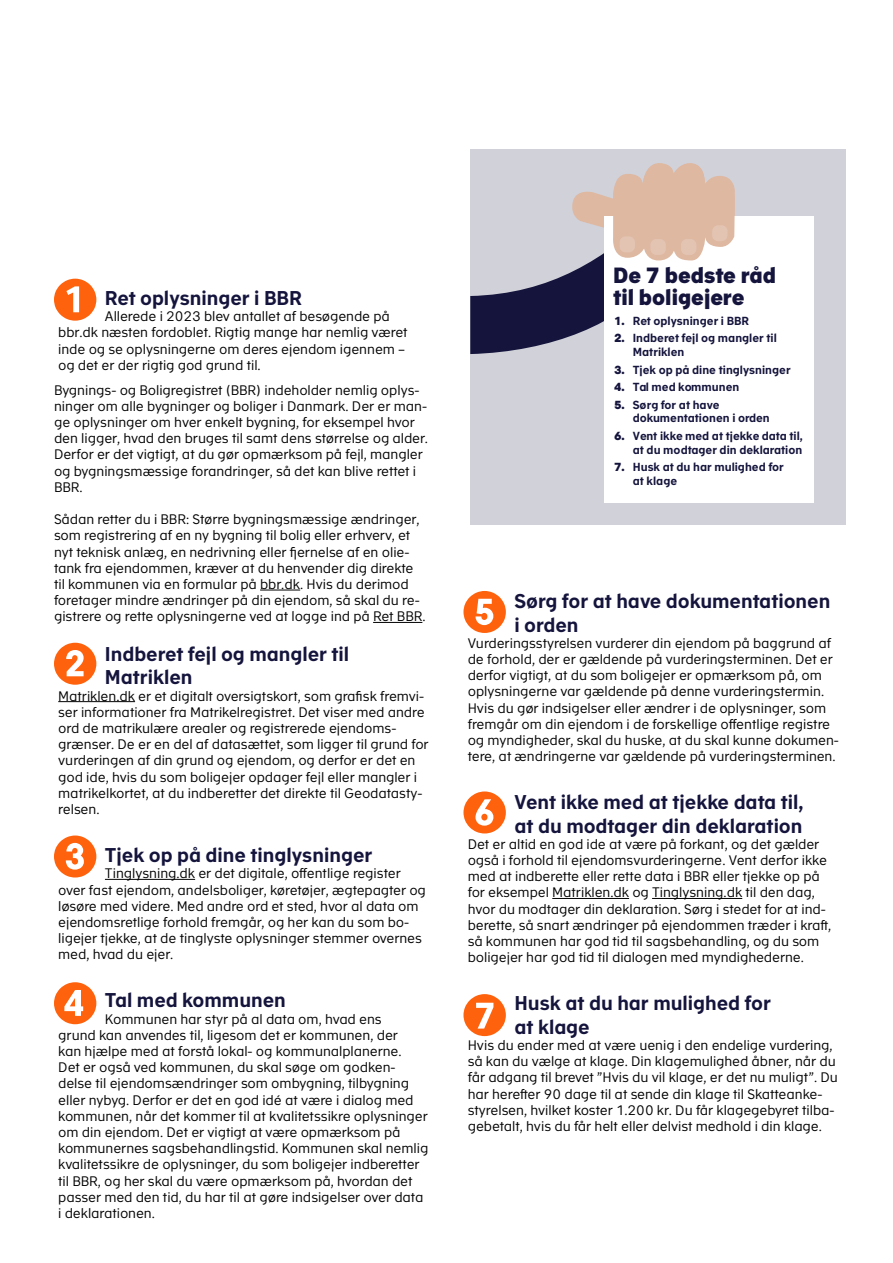
<style>
.page{position:relative;width:893px;height:1263px;background:#fff}
.page>*{position:absolute;margin:0;border:0;box-sizing:border-box;transform-origin:0 0}
.t1{font:700 52.2px "Academy Sans Office";color:#ff620c}
.t2{font:900 21.6px/22.2px "Academy Sans Office";color:#14143d}
.t3{font:700 19.5px/23.4px "Academy Sans Office";letter-spacing:-.005em;color:#14143d}
.t4{font:13.5px/16.2px "Academy Sans Office";letter-spacing:-.01em;color:#000}
.t5{font:700 11.4px/14px "Academy Sans Office";color:#14143d}
.s1{font-weight:900}
</style>
<div class="page">
<hr style="left:260px;top:590px;width:40px;height:1px;background:#000">
<hr style="left:373px;top:622px;width:49px;height:1px;background:#000">
<hr style="left:58px;top:701px;width:77px;height:1px;background:#000">
<hr style="left:105px;top:879px;width:90px;height:1px;background:#000">
<hr style="left:552px;top:898px;width:77px;height:1px;background:#000">
<hr style="left:652px;top:898px;width:90px;height:1px;background:#000">
<div style="left:470px;top:149px;width:376px;height:375px;background:#d1d1d9"></div>
<div style="left:604px;top:216px;width:209px;height:287px;background:#fff"></div>
<svg style="left:470px;top:163px;width:265px;height:191px"></svg>
<div style="left:620px;top:236px;width:15px;height:16px;background:#e3c4b3;border-radius:6px"></div>
<div style="left:650px;top:239px;width:16px;height:16px;background:#e3c4b3;border-radius:6px"></div>
<div style="left:681px;top:239px;width:15px;height:16px;background:#e3c4b3;border-radius:6px"></div>
<div style="left:712px;top:225px;width:15px;height:16px;background:#e3c4b3;border-radius:6px"></div>
<h1 class="t1" style="left:51px;top:261px;width:51px">➊</h1>
<h3 class="t3" style="left:105px;top:285px;width:199px">Ret oplysninger i BBR</h3>
<p class="t4" style="left:58px;top:307px;width:351px;text-indent:47px">Allerede i 2023 blev antallet af besøgende på bbr.dk næsten fordoblet. Rigtig mange har nemlig været inde og se oplysningerne om deres ejendom igennem – og det er der rigtig god grund til.</p>
<p class="t4" style="left:54px;top:381px;width:376px">Bygnings- og Boligregistret (BBR) indeholder nemlig oplys&shy;ninger om alle bygninger og boliger i Danmark. Der er man&shy;ge oplysninger om hver enkelt bygning, for eksempel hvor den ligger, hvad den bruges til samt dens størrelse og alder.<br>Derfor er det vigtigt, at du gør opmærksom på fejl, mangler og bygningsmæssige forandringer, så det kan blive rettet i BBR.</p>
<p class="t4" style="left:54px;top:510px;width:373px">Sådan retter du i BBR: Større bygningsmæssige ændringer, som registrering af en ny bygning til bolig eller erhverv, et nyt teknisk anlæg, en nedrivning eller fjernelse af en olie&shy;tank fra ejendommen, kræver at du henvender dig direkte til kommunen via en formular på bbr.dk. Hvis du derimod foretager mindre ændringer på din ejendom, så skal du re&shy;gistrere og rette oplysningerne ved at logge ind på Ret BBR.</p>
<h3 class="t3" style="left:105px;top:641px;width:246px">Indberet fejl og mangler til<br>Matriklen</h3>
<p class="t4" style="left:58px;top:687px;width:372px">Matriklen.dk er et digitalt oversigtskort, som grafisk fremvi&shy;ser informationer fra Matrikelregistret. Det viser med andre ord de matrikulære arealer og registrerede ejendoms&shy;grænser. De er en del af datasættet, som ligger til grund for vurderingen af din grund og ejendom, og derfor er det en god ide, hvis du som boligejer opdager fejl eller mangler i matrikelkortet, at du indberetter det direkte til Geodatasty&shy;relsen.</p>
<h3 class="t3" style="left:105px;top:842px;width:269px">Tjek op på dine tinglysninger</h3>
<p class="t4" style="left:58px;top:865px;width:369px;text-indent:47px">Tinglysning.dk er det digitale, offentlige register over fast ejendom, andelsboliger, køretøjer, ægtepagter og løsøre med videre. Med andre ord et sted, hvor al data om ejendomsretlige forhold fremgår, og her kan du som bo&shy;ligejer tjekke, at de tinglyste oplysninger stemmer overnes med, hvad du ejer.</p>
<h3 class="t3" style="left:105px;top:987px;width:183px">Tal med kommunen</h3>
<p class="t4" style="left:58px;top:1010px;width:372px;text-indent:47px">Kommunen har styr på al data om, hvad ens<br>grund kan anvendes til, ligesom det er kommunen, der<br>kan hjælpe med at forstå lokal- og kommunalplanerne.<br>Det er også ved kommunen, du skal søge om godken&shy;delse til ejendomsændringer som ombygning, tilbygning eller nybyg. Derfor er det en god idé at være i dialog med kommunen, når det kommer til at kvalitetssikre oplysninger om din ejendom. Det er vigtigt at være opmærksom på kommunernes sagsbehandlingstid. Kommunen skal nemlig kvalitetssikre de oplysninger, du som boligejer indberetter til BBR, og her skal du være opmærksom på, hvordan det passer med den tid, du har til at gøre indsigelser over data i deklarationen.</p>
<h1 class="t1" style="left:51px;top:625px;width:51px">➋</h1>
<h1 class="t1" style="left:51px;top:818px;width:51px">➌</h1>
<h1 class="t1" style="left:51px;top:965px;width:51px">➍</h1>
<h2 class="t2" style="left:613px;top:262px;width:165px">De 7 bedste råd til boligejere</h2>
<p class="t5" style="left:614px;top:313px;width:137px"><span class="s1">1.</span> Ret oplysninger i BBR</p>
<p class="t5" style="left:633px;top:331px;width:146px;text-indent:-19px"><span class="s1">2.</span> Indberet fejl og mangler til<br>Matriklen</p>
<p class="t5" style="left:614px;top:362px;width:178px"><span class="s1">3.</span> Tjek op på dine tinglysninger</p>
<p class="t5" style="left:614px;top:379px;width:127px"><span class="s1">4.</span> Tal med kommunen</p>
<p class="t5" style="left:633px;top:397px;width:139px;text-indent:-19px"><span class="s1">5.</span> Sørg for at have dokumentationen i orden</p>
<p class="t5" style="left:614px;top:428px;width:190px;text-align:right"><span class="s1">6.</span> Vent ikke med at tjekke data til, at du modtager din deklaration</p>
<p class="t5" style="left:633px;top:459px;width:152px;text-indent:-19px"><span class="s1">7.</span> Husk at du har mulighed for at klage</p>
<h1 class="t1" style="left:460px;top:573px;width:51px">➎</h1>
<h3 class="t3" style="left:514px;top:588px;width:317px">Sørg for at have dokumentationen i orden</h3>
<p class="t4" style="left:468px;top:634px;width:373px">Vurderingsstyrelsen vurderer din ejendom på baggrund af de forhold, der er gældende på vurderingsterminen. Det er derfor vigtigt, at du som boligejer er opmærksom på, om oplysningerne var gældende på denne vurderingstermin.<br>Hvis du gør indsigelser eller ændrer i de oplysninger, som fremgår om din ejendom i de forskellige offentlige registre og myndigheder, skal du huske, at du skal kunne dokumen&shy;tere, at ændringerne var gældende på vurderingsterminen.</p>
<h3 class="t3" style="left:514px;top:789px;width:291px">Vent ikke med at tjekke data til, at du modtager din deklaration</h3>
<p class="t4" style="left:468px;top:835px;width:365px">Det er altid en god ide at være på forkant, og det gælder også i forhold til ejendomsvurderingerne. Vent derfor ikke med at indberette eller rette data i BBR eller tjekke op på for eksempel Matriklen.dk og Tinglysning.dk til den dag, hvor du modtager din deklaration. Sørg i stedet for at ind&shy;berette, så snart ændringer på ejendommen træder i kraft, så kommunen har god tid til sagsbehandling, og du som boligejer har god tid til dialogen med myndighederne.</p>
<h3 class="t3" style="left:514px;top:990px;width:258px">Husk at du har mulighed for at klage</h3>
<p class="t4" style="left:468px;top:1036px;width:372px">Hvis du ender med at være uenig i den endelige vurdering, så kan du vælge at klage. Din klagemulighed åbner, når du får adgang til brevet ”Hvis du vil klage, er det nu muligt”. Du har herefter 90 dage til at sende din klage til Skatteanke&shy;styrelsen, hvilket koster 1.200 kr. Du får klagegebyret tilba&shy;gebetalt, hvis du får helt eller delvist medhold i din klage.</p>
<h1 class="t1" style="left:460px;top:774px;width:51px">➏</h1>
<h1 class="t1" style="left:460px;top:976px;width:51px">➐</h1>
</div>
